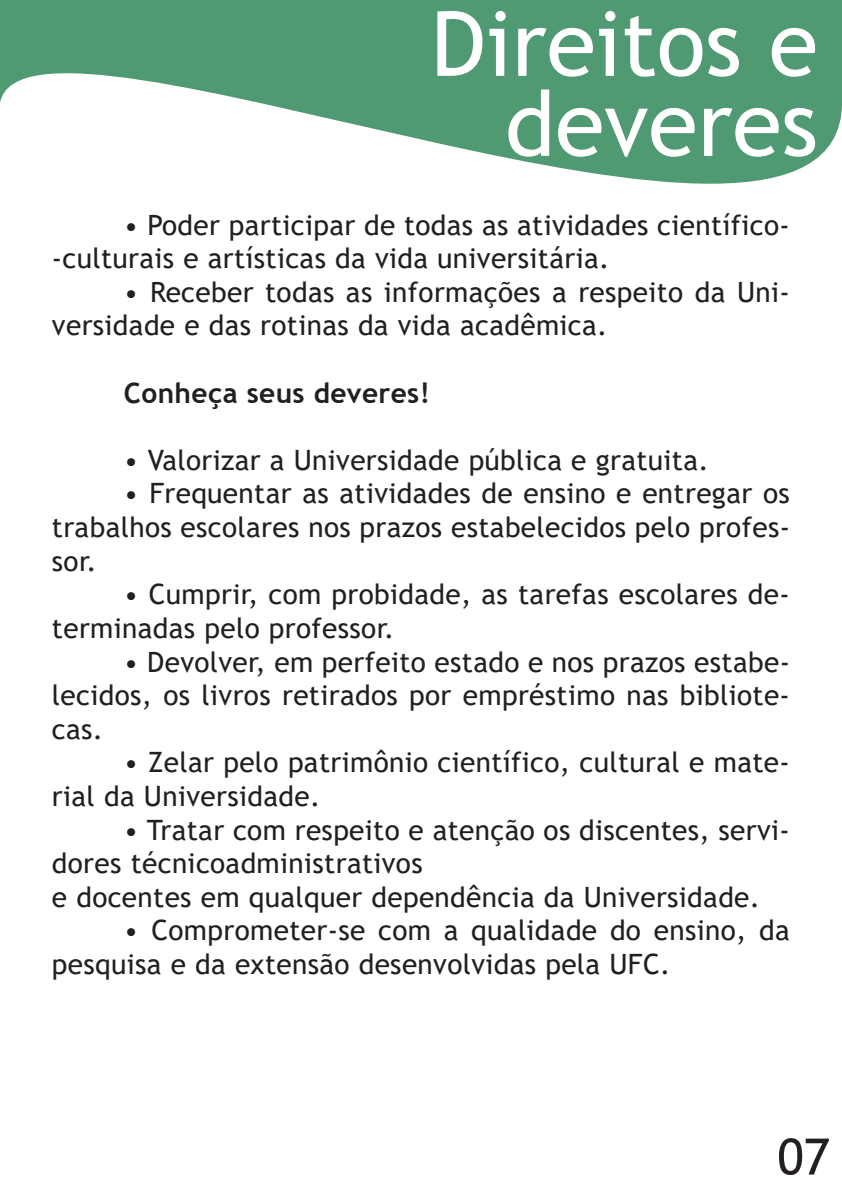
<style>
.page{position:relative;width:842px;height:1191px;background:#fff}
.page>*{position:absolute;margin:0;border:0;box-sizing:border-box;transform-origin:0 0}
.t1{font:90px/80px "Trebuchet MS";color:#fff;text-align:right}
.t2{font:50px "Trebuchet MS";color:#231f20}
.t3{font:28px/33.6px "Trebuchet MS";letter-spacing:.015em;color:#231f20}
.t4{font:700 28px "Trebuchet MS";letter-spacing:.015em;color:#231f20}
</style>
<div class="page">
<svg style="left:0;top:0;width:842px;height:184px;fill:#4f9973"></svg>
<h1 class="t1" style="left:431px;top:3px;width:389px">Direitos e deveres</h1>
<p class="t3" style="left:52px;top:208px;width:739px;text-indent:72px">• Poder participar de todas as atividades científico--culturais e artísticas da vida universitária.</p>
<p class="t3" style="left:52px;top:275px;width:739px;text-indent:72px">• Receber todas as informações a respeito da Uni&shy;versidade e das rotinas da vida acadêmica.</p>
<p class="t4" style="left:124px;top:375px;width:308px">Conheça seus deveres!</p>
<p class="t3" style="left:124px;top:443px;width:586px">• Valorizar a Universidade pública e gratuita.</p>
<p class="t3" style="left:52px;top:476px;width:739px;text-align:justify;text-indent:72px">• Frequentar as atividades de ensino e entregar os trabalhos escolares nos prazos estabelecidos pelo profes&shy;sor.</p>
<p class="t3" style="left:52px;top:577px;width:739px;text-indent:72px">• Cumprir, com probidade, as tarefas escolares de&shy;terminadas pelo professor.</p>
<p class="t3" style="left:52px;top:644px;width:739px;text-align:justify;text-indent:72px">• Devolver, em perfeito estado e nos prazos estabe&shy;lecidos, os livros retirados por empréstimo nas bibliote&shy;cas.</p>
<p class="t3" style="left:52px;top:745px;width:739px;text-indent:72px">• Zelar pelo patrimônio científico, cultural e mate&shy;rial da Universidade.</p>
<p class="t3" style="left:52px;top:812px;width:739px;text-indent:72px">• Tratar com respeito e atenção os discentes, servi&shy;dores técnicoadministrativos<br>e docentes em qualquer dependência da Universidade.</p>
<p class="t3" style="left:52px;top:913px;width:739px;text-indent:72px">• Comprometer-se com a qualidade do ensino, da pesquisa e da extensão desenvolvidas pela UFC.</p>
<h2 class="t2" style="left:777px;top:1125px;width:54px">07</h2>
</div>
